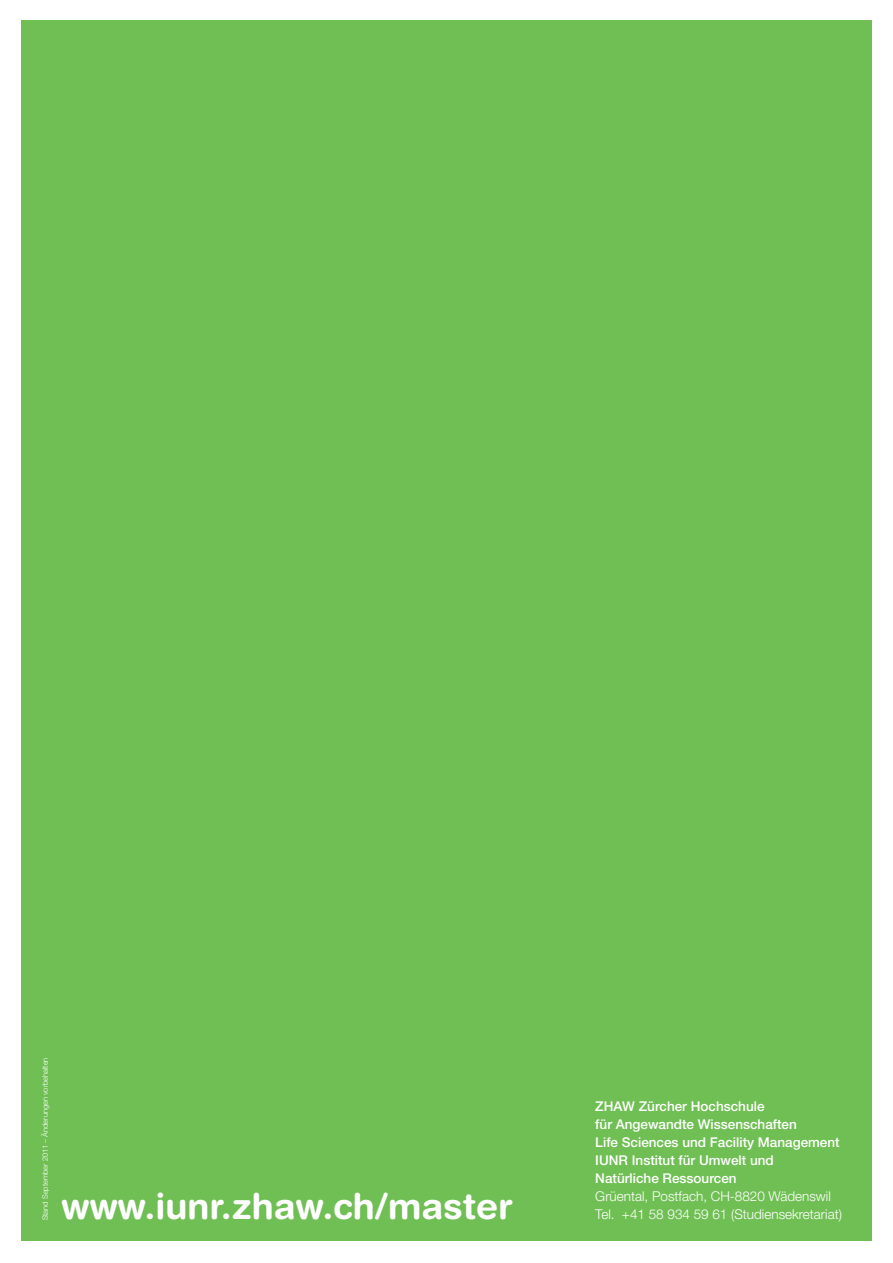
<style>
.page{position:relative;width:893px;height:1263px;background:#fff}
.page>*{position:absolute;margin:0;border:0;box-sizing:border-box;transform-origin:0 0}
.t1{font:700 36px "Helvetica Rounded LT Std";color:#fff}
.t2{font:500 13.5px/18px "Helvetica Neue LT Pro";color:#fff}
.t3{font:300 13.5px "Helvetica Neue LT Pro";color:#fff}
.t4{font:300 7.5px "Helvetica Neue LT Pro";color:#fff}
</style>
<div class="page">
<div style="left:21px;top:21px;width:851px;height:1220px;background:#70bf54"></div>
<p class="t4" style="left:41px;top:1220px;width:164px;rotate:-90deg">Stand September 2011 – Änderungen vorbehalten</p>
<h1 class="t1" style="left:62px;top:1184px;width:453px">www.iunr.zhaw.ch/master</h1>
<p class="t2" style="left:595px;top:1097px;width:246px">ZHAW Zürcher Hochschule<br>für Angewandte Wissenschaften<br>Life Sciences und Facility Management<br>IUNR Institut für Umwelt und<br>Natürliche Ressourcen</p>
<p class="t3" style="left:595px;top:1188px;width:237px">Grüental, Postfach, CH-8820 Wädenswil</p>
<p class="t3" style="left:595px;top:1206px;width:248px">Tel. +41 58 934 59 61 (Studiensekretariat)</p>
</div>
